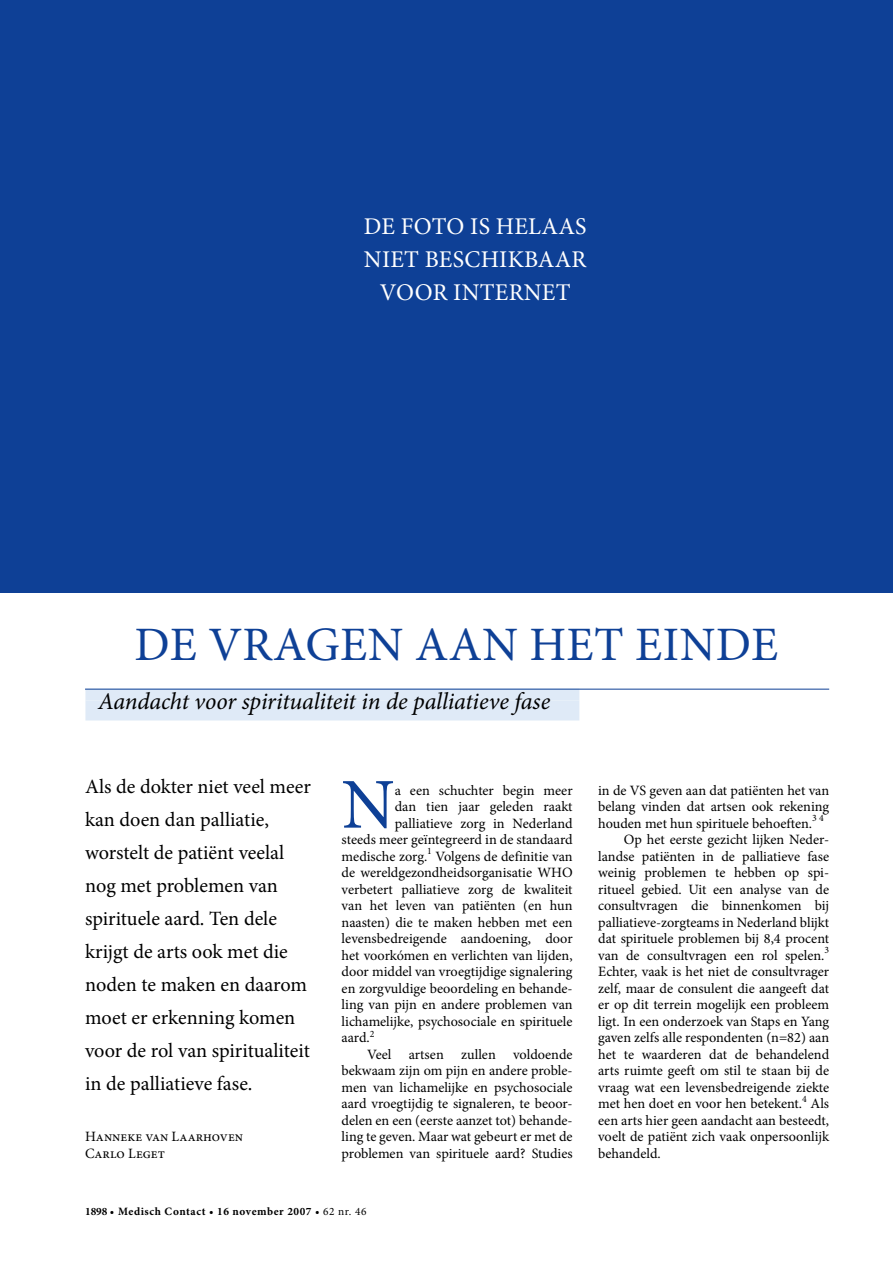
<style>
.page{position:relative;width:893px;height:1263px;background:#fff}
.page>*{position:absolute;margin:0;border:0;box-sizing:border-box;transform-origin:0 0}
.t1{font:71.55px "Minion Pro";color:#0e4096}
.t2{font:48px "Minion Pro";letter-spacing:.11em;color:#0e4096}
.t3{font:italic 24px "Minion Pro";letter-spacing:-.01em;color:#000}
.t4{font:24px "Minion Pro";letter-spacing:.01em;color:#fff}
.t5{font:20.25px/33px "Minion Pro";color:#000}
.t6{font:14.25px/16.5px "Minion Pro";color:#000}
.t7{font:700 11.25px "Minion Pro";letter-spacing:.05em;color:#000}
.s1{font-weight:400}
</style>
<div class="page">
<div style="left:85px;top:688px;width:494px;height:12px;background:#dfeaf7"></div>
<div style="left:85px;top:700px;width:494px;height:20px;background:#dfeaf7"></div>
<hr style="left:85px;top:689px;width:744px;height:1px;background:#0e4096">
<div style="left:0;top:0;width:893px;height:592px;background:#0e4096"></div>
<h3 class="t4" style="left:364px;top:210px;width:68px">De foto</h3>
<h3 class="t4" style="left:470px;top:210px;width:42px">is helaas</h3>
<h3 class="t4" style="left:364px;top:243px;width:15px">niet</h3>
<h3 class="t4" style="left:425px;top:243px;width:29px">beschi</h3>
<h3 class="t4" style="left:508px;top:243px;width:78px">kbaar</h3>
<h3 class="t4" style="left:380px;top:276px;width:19px">voo</h3>
<h3 class="t4" style="left:433px;top:276px;width:36px">r inte</h3>
<h3 class="t4" style="left:509px;top:276px;width:32px">rnet</h3>
<h2 class="t2" style="left:134px;top:612px;width:316px">De vragen aan</h2>
<h2 class="t2" style="left:529px;top:612px;width:32px">het</h2>
<h2 class="t2" style="left:635px;top:612px;width:30px">einde</h2>
<h3 class="t3" style="left:98px;top:685px;width:454px">Aandacht voor spiritualiteit in de palliatieve fase</h3>
<p class="t5" style="left:85px;top:770px;width:227px">Als de dokter niet veel meer kan doen dan palliatie, worstelt de patiënt veelal nog met problemen van spirituele aard. Ten dele krijgt de arts ook met die noden te maken en daarom moet er erkenning komen voor de rol van spiritualiteit in de palliatieve fase.</p>
<p class="t6" style="left:85px;top:1128px;width:160px">Hanneke van Laarhoven<br>Carlo Leget</p>
<h1 class="t1" style="left:342px;top:757px;width:55px">N</h1>
<p class="t6" style="left:395px;top:782px;width:179px">a een schuchter begin meer</p>
<p class="t6" style="left:395px;top:798px;width:179px">dan tien jaar geleden raakt</p>
<p class="t6" style="left:395px;top:815px;width:179px">palliatieve zorg in Nederland</p>
<p class="t6" style="left:342px;top:831px;width:233px">steeds meer geïntegreerd in de standaard</p>
<p class="t6" style="left:342px;top:848px;width:233px">medische zorg.<sup>1</sup> Volgens de definitie van</p>
<p class="t6" style="left:342px;top:864px;width:233px">de wereldgezondheidsorganisatie WHO</p>
<p class="t6" style="left:342px;top:881px;width:233px">verbetert palliatieve zorg de kwaliteit</p>
<p class="t6" style="left:342px;top:897px;width:233px">van het leven van patiënten (en hun</p>
<p class="t6" style="left:342px;top:914px;width:233px">naasten) die te maken hebben met een</p>
<p class="t6" style="left:342px;top:930px;width:233px">levensbedreigende aandoening, door</p>
<p class="t6" style="left:342px;top:947px;width:233px">het voorkómen en verlichten van lijden,</p>
<p class="t6" style="left:342px;top:963px;width:233px">door middel van vroegtijdige signalering</p>
<p class="t6" style="left:342px;top:980px;width:233px">en zorgvuldige beoordeling en behande-</p>
<p class="t6" style="left:342px;top:996px;width:233px">ling van pijn en andere problemen van</p>
<p class="t6" style="left:342px;top:1013px;width:233px">lichamelijke, psychosociale en spirituele</p>
<p class="t6" style="left:342px;top:1029px;width:34px">aard.<sup>2</sup></p>
<p class="t6" style="left:367px;top:1046px;width:207px">Veel artsen zullen voldoende</p>
<p class="t6" style="left:342px;top:1062px;width:233px">bekwaam zijn om pijn en andere proble-</p>
<p class="t6" style="left:342px;top:1079px;width:233px">men van lichamelijke en psychosociale</p>
<p class="t6" style="left:342px;top:1095px;width:233px">aard vroegtijdig te signaleren, te beoor-</p>
<p class="t6" style="left:342px;top:1112px;width:233px">delen en een (eerste aanzet tot) behande-</p>
<p class="t6" style="left:342px;top:1128px;width:233px">ling te geven. Maar wat gebeurt er met de</p>
<p class="t6" style="left:342px;top:1145px;width:233px">problemen van spirituele aard? Studies</p>
<p class="t7" style="left:85px;top:1203px;width:283px">1898 • Medisch Contact • 16 november 2007 • <span class="s1">62 nr. 46</span></p>
<p class="t6" style="left:598px;top:782px;width:233px">in de VS geven aan dat patiënten het van</p>
<p class="t6" style="left:598px;top:798px;width:233px">belang vinden dat artsen ook rekening</p>
<p class="t6" style="left:598px;top:815px;width:227px">houden met hun spirituele behoeften.<sup>3</sup> <sup>4</sup></p>
<p class="t6" style="left:624px;top:831px;width:207px">Op het eerste gezicht lijken Neder-</p>
<p class="t6" style="left:598px;top:848px;width:233px">landse patiënten in de palliatieve fase</p>
<p class="t6" style="left:598px;top:864px;width:233px">weinig problemen te hebben op spi-</p>
<p class="t6" style="left:598px;top:881px;width:233px">ritueel gebied. Uit een analyse van de</p>
<p class="t6" style="left:598px;top:897px;width:233px">consultvragen die binnenkomen bij</p>
<p class="t6" style="left:598px;top:914px;width:233px">palliatieve-zorgteams in Nederland blijkt</p>
<p class="t6" style="left:598px;top:930px;width:233px">dat spirituele problemen bij 8,4 procent</p>
<p class="t6" style="left:598px;top:947px;width:233px">van de consultvragen een rol spelen.<sup>3</sup></p>
<p class="t6" style="left:598px;top:963px;width:233px">Echter, vaak is het niet de consultvrager</p>
<p class="t6" style="left:598px;top:980px;width:233px">zelf, maar de consulent die aangeeft dat</p>
<p class="t6" style="left:598px;top:996px;width:233px">er op dit terrein mogelijk een probleem</p>
<p class="t6" style="left:598px;top:1013px;width:232px">ligt. In een onderzoek van Staps en Yang</p>
<p class="t6" style="left:598px;top:1029px;width:233px">gaven zelfs alle respondenten (n=82) aan</p>
<p class="t6" style="left:598px;top:1046px;width:233px">het te waarderen dat de behandelend</p>
<p class="t6" style="left:598px;top:1062px;width:233px">arts ruimte geeft om stil te staan bij de</p>
<p class="t6" style="left:598px;top:1079px;width:233px">vraag wat een levensbedreigende ziekte</p>
<p class="t6" style="left:598px;top:1095px;width:233px">met hen doet en voor hen betekent.<sup>4</sup> Als</p>
<p class="t6" style="left:598px;top:1112px;width:233px">een arts hier geen aandacht aan besteedt,</p>
<p class="t6" style="left:598px;top:1128px;width:233px">voelt de patiënt zich vaak onpersoonlijk</p>
<p class="t6" style="left:598px;top:1145px;width:64px">behandeld.</p>
</div>
